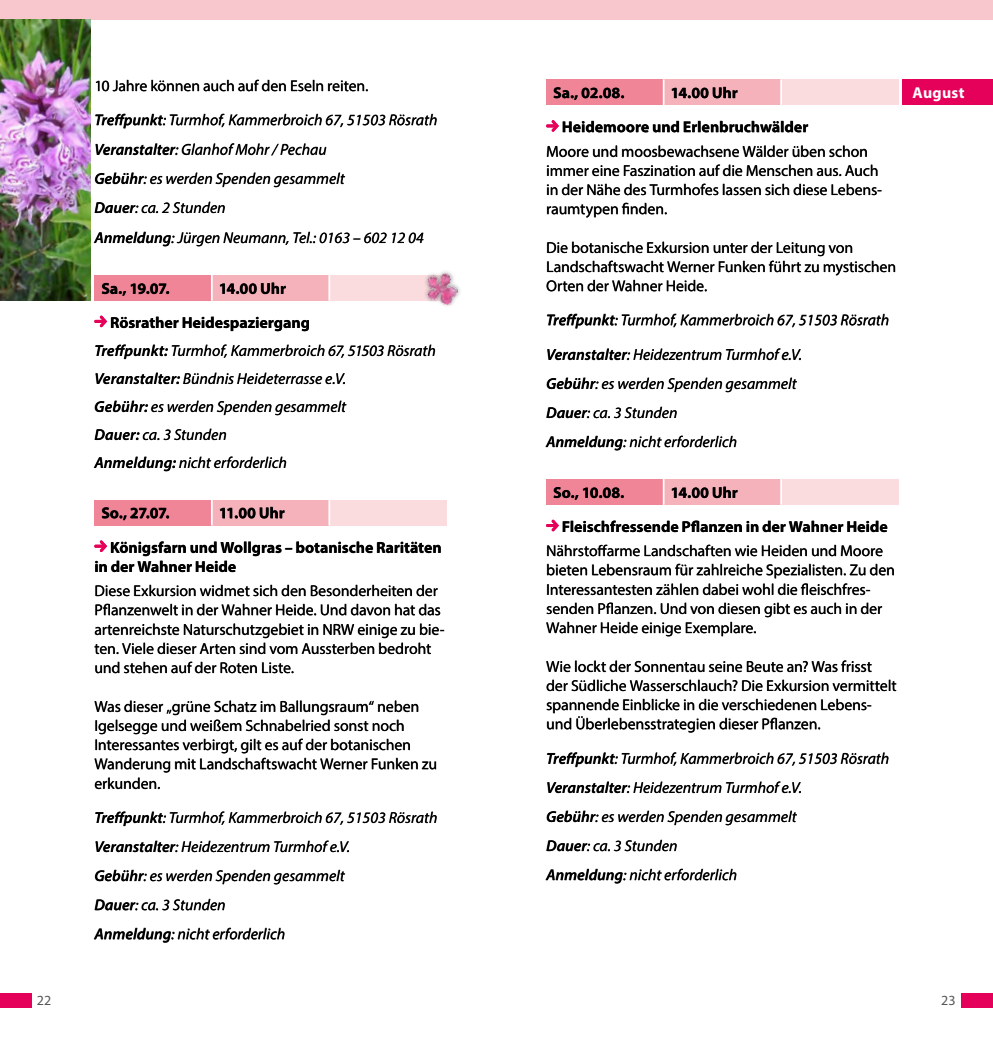
<style>
.page{position:relative;width:993px;height:1042px;background:#fff}
.page>*{position:absolute;margin:0;border:0;box-sizing:border-box;transform-origin:0 0}
.t1{font:15.75px/19.2px "Myriad Pro";letter-spacing:-.005em;color:#000}
.t2{font:italic 15.75px/29.2px "Myriad Pro";color:#000}
.t3{font:700 15.75px/34.1px "Myriad Pro";color:#000}
.t4{font:700 15.75px "Myriad Pro";letter-spacing:.02em;color:#fff}
.t5{font:14px "Myriad Pro";color:#565656}
.s1{font-style:normal}
.s2{font-weight:600}
</style>
<div class="page">
<div style="left:0;top:0;width:992px;height:20px;background:#f8c7cd"></div>
<div style="left:0;top:992px;width:32px;height:15px;background:#e5005a"></div>
<div style="left:960px;top:992px;width:32px;height:15px;background:#e5005a"></div>
<img style="left:0;top:20px;width:91px;height:281px">
<div style="left:902px;top:79px;width:90px;height:26px;background:#e5005a"></div>
<div style="left:94px;top:275px;width:118px;height:26px;background:#f08597"></div>
<div style="left:212px;top:275px;width:117px;height:26px;background:#f5b2bb"></div>
<div style="left:329px;top:275px;width:117px;height:26px;background:#fadbde"></div>
<hr style="left:211px;top:275px;width:2px;height:26px;background:#fff">
<hr style="left:328px;top:275px;width:2px;height:26px;background:#fff">
<div style="left:94px;top:500px;width:118px;height:25px;background:#f08597"></div>
<div style="left:212px;top:500px;width:117px;height:25px;background:#f5b2bb"></div>
<div style="left:329px;top:500px;width:117px;height:25px;background:#fadbde"></div>
<hr style="left:211px;top:500px;width:2px;height:25px;background:#fff">
<hr style="left:328px;top:500px;width:2px;height:25px;background:#fff">
<div style="left:546px;top:79px;width:117px;height:26px;background:#f08597"></div>
<div style="left:663px;top:79px;width:117px;height:26px;background:#f5b2bb"></div>
<div style="left:780px;top:79px;width:118px;height:26px;background:#fadbde"></div>
<hr style="left:662px;top:79px;width:2px;height:26px;background:#fff">
<svg style="left:780px;top:80px;width:1px;height:25px"></svg>
<div style="left:546px;top:479px;width:117px;height:26px;background:#f08597"></div>
<div style="left:663px;top:479px;width:117px;height:26px;background:#f5b2bb"></div>
<div style="left:780px;top:479px;width:118px;height:26px;background:#fadbde"></div>
<hr style="left:662px;top:479px;width:2px;height:26px;background:#fff">
<svg style="left:780px;top:479px;width:1px;height:25px"></svg>
<svg style="left:94px;top:928px;width:190px;height:15px"></svg>
<svg style="left:95px;top:899px;width:130px;height:11px"></svg>
<svg style="left:95px;top:870px;width:250px;height:14px"></svg>
<svg style="left:96px;top:840px;width:253px;height:12px"></svg>
<svg style="left:95px;top:811px;width:341px;height:15px"></svg>
<svg style="left:94px;top:700px;width:342px;height:89px"></svg>
<svg style="left:95px;top:662px;width:198px;height:11px"></svg>
<svg style="left:95px;top:623px;width:349px;height:31px"></svg>
<svg style="left:95px;top:604px;width:345px;height:11px"></svg>
<svg style="left:95px;top:585px;width:342px;height:11px"></svg>
<svg style="left:220px;top:507px;width:64px;height:12px"></svg>
<svg style="left:102px;top:508px;width:67px;height:12px"></svg>
<svg style="left:94px;top:456px;width:192px;height:15px"></svg>
<svg style="left:95px;top:429px;width:131px;height:11px"></svg>
<svg style="left:95px;top:401px;width:251px;height:14px"></svg>
<svg style="left:96px;top:373px;width:249px;height:11px"></svg>
<svg style="left:95px;top:344px;width:340px;height:15px"></svg>
<svg style="left:220px;top:282px;width:65px;height:12px"></svg>
<svg style="left:102px;top:283px;width:67px;height:12px"></svg>
<svg style="left:94px;top:232px;width:329px;height:14px"></svg>
<svg style="left:95px;top:202px;width:130px;height:11px"></svg>
<svg style="left:95px;top:172px;width:250px;height:15px"></svg>
<svg style="left:96px;top:143px;width:230px;height:12px"></svg>
<svg style="left:95px;top:114px;width:341px;height:14px"></svg>
<svg style="left:96px;top:80px;width:272px;height:11px"></svg>
<svg style="left:94px;top:316px;width:215px;height:15px"></svg>
<svg style="left:94px;top:540px;width:346px;height:32px"></svg>
<svg style="left:545px;top:869px;width:191px;height:14px"></svg>
<svg style="left:546px;top:840px;width:130px;height:11px"></svg>
<svg style="left:546px;top:811px;width:250px;height:14px"></svg>
<svg style="left:547px;top:781px;width:253px;height:12px"></svg>
<svg style="left:547px;top:752px;width:341px;height:15px"></svg>
<svg style="left:546px;top:699px;width:325px;height:34px"></svg>
<svg style="left:546px;top:680px;width:349px;height:11px"></svg>
<svg style="left:546px;top:660px;width:325px;height:12px"></svg>
<svg style="left:546px;top:602px;width:335px;height:34px"></svg>
<svg style="left:547px;top:564px;width:346px;height:31px"></svg>
<svg style="left:547px;top:545px;width:335px;height:11px"></svg>
<svg style="left:672px;top:486px;width:65px;height:12px"></svg>
<svg style="left:553px;top:487px;width:70px;height:13px"></svg>
<svg style="left:545px;top:436px;width:191px;height:14px"></svg>
<svg style="left:546px;top:407px;width:130px;height:11px"></svg>
<svg style="left:546px;top:378px;width:250px;height:14px"></svg>
<svg style="left:547px;top:348px;width:253px;height:12px"></svg>
<svg style="left:547px;top:314px;width:341px;height:15px"></svg>
<svg style="left:546px;top:242px;width:348px;height:49px"></svg>
<svg style="left:547px;top:203px;width:119px;height:15px"></svg>
<svg style="left:547px;top:184px;width:334px;height:11px"></svg>
<svg style="left:547px;top:164px;width:330px;height:12px"></svg>
<svg style="left:547px;top:145px;width:319px;height:12px"></svg>
<svg style="left:672px;top:87px;width:65px;height:11px"></svg>
<svg style="left:553px;top:87px;width:70px;height:13px"></svg>
<svg style="left:546px;top:120px;width:261px;height:12px"></svg>
<svg style="left:546px;top:520px;width:340px;height:12px"></svg>
<div style="left:423px;top:269px;width:39px;height:39px;background:#000;opacity:.4"></div>
<img style="left:427px;top:273px;width:30px;height:31px">
<p class="t2" style="left:94px;top:69px;width:344px;line-height:34.1px"><span class="s1">10 Jahre können auch auf den Eseln reiten.<br></span><span class="s2">Treffpunkt</span>: Turmhof, Kammerbroich 67, 51503 Rösrath</p>
<p class="t2" style="left:94px;top:134px;width:331px"><span class="s2">Veranstalter</span>: Glanhof Mohr / Pechau<br><span class="s2">Gebühr</span>: es werden Spenden gesammelt<br><span class="s2">Dauer</span>: ca. 2 Stunden<br><span class="s2">Anmeldung</span>: Jürgen Neumann, Tel.: 0163 – 602 12 04</p>
<p class="t3" style="left:101px;top:271px;width:70px">Sa., 19.07.</p>
<p class="t3" style="left:110px;top:271px;width:201px;text-indent:109px">14.00 Uhr<br>Rösrather Heidespaziergang</p>
<p class="t2" style="left:94px;top:336px;width:343px;line-height:28px"><span class="s2">Treffpunkt:</span> Turmhof, Kammerbroich 67, 51503 Rösrath <span class="s2">Veranstalter:</span> Bündnis Heideterrasse e.V.<br><span class="s2">Gebühr:</span> es werden Spenden gesammelt<br><span class="s2">Dauer:</span> ca. 3 Stunden<br><span class="s2">Anmeldung:</span> nicht erforderlich</p>
<p class="t3" style="left:101px;top:495px;width:70px">So., 27.07.</p>
<p class="t3" style="left:110px;top:495px;width:333px;text-indent:109px">11.00 Uhr<br>Königsfarn und Wollgras – botanische Raritäten</p>
<p class="t3" style="left:94px;top:549px;width:143px">in der Wahner Heide</p>
<p class="t1" style="left:94px;top:581px;width:351px">Diese Exkursion widmet sich den Besonderheiten der Pflanzenwelt in der Wahner Heide. Und davon hat das artenreichste Naturschutzgebiet in NRW einige zu bie&shy;ten. Viele dieser Arten sind vom Aussterben bedroht und stehen auf der Roten Liste.</p>
<p class="t1" style="left:94px;top:696px;width:344px">Was dieser „grüne Schatz im Ballungsraum“ neben Igelsegge und weißem Schnabelried sonst noch Interessantes verbirgt, gilt es auf der botanischen Wanderung mit Landschaftswacht Werner Funken zu erkunden.</p>
<p class="t2" style="left:94px;top:802px;width:344px"><span class="s2">Treffpunkt</span>: Turmhof, Kammerbroich 67, 51503 Rösrath <span class="s2">Veranstalter</span>: Heidezentrum Turmhof e.V.<br><span class="s2">Gebühr</span>: es werden Spenden gesammelt<br><span class="s2">Dauer</span>: ca. 3 Stunden<br><span class="s2">Anmeldung</span>: nicht erforderlich</p>
<p class="t3" style="left:561px;top:75px;width:248px;text-indent:109px">14.00 Uhr<br>Heidemoore und Erlenbruchwälder</p>
<p class="t1" style="left:546px;top:141px;width:337px">Moore und moosbewachsene Wälder üben schon immer eine Faszination auf die Menschen aus. Auch in der Nähe des Turmhofes lassen sich diese Lebens&shy;raumtypen finden.</p>
<p class="t1" style="left:546px;top:238px;width:351px">Die botanische Exkursion unter der Leitung von<br>Landschaftswacht Werner Funken führt zu mystischen<br>Orten der Wahner Heide.</p>
<p class="t2" style="left:546px;top:303px;width:344px;line-height:34.1px"><span class="s2">Treffpunkt</span>: Turmhof, Kammerbroich 67, 51503 Rösrath<br><span class="s2">Veranstalter</span>: Heidezentrum Turmhof e.V.</p>
<p class="t2" style="left:546px;top:369px;width:252px"><span class="s2">Gebühr</span>: es werden Spenden gesammelt<br><span class="s2">Dauer</span>: ca. 3 Stunden<br><span class="s2">Anmeldung</span>: nicht erforderlich</p>
<p class="t3" style="left:553px;top:475px;width:73px">So., 10.08.</p>
<p class="t3" style="left:553px;top:75px;width:73px">Sa., 02.08.</p>
<p class="t3" style="left:561px;top:475px;width:327px;text-indent:109px">14.00 Uhr<br>Fleischfressende Pflanzen in der Wahner Heide</p>
<p class="t1" style="left:546px;top:541px;width:350px">Nährstoffarme Landschaften wie Heiden und Moore bieten Lebensraum für zahlreiche Spezialisten. Zu den Interessantesten zählen dabei wohl die fleischfres&shy;senden Pflanzen. Und von diesen gibt es auch in der Wahner Heide einige Exemplare.</p>
<p class="t1" style="left:546px;top:656px;width:352px">Wie lockt der Sonnentau seine Beute an? Was frisst der Südliche Wasserschlauch? Die Exkursion vermittelt spannende Einblicke in die verschiedenen Lebens&shy;und Überlebensstrategien dieser Pflanzen.</p>
<p class="t2" style="left:546px;top:743px;width:344px"><span class="s2">Treffpunkt</span>: Turmhof, Kammerbroich 67, 51503 Rösrath <span class="s2">Veranstalter</span>: Heidezentrum Turmhof e.V.<br><span class="s2">Gebühr</span>: es werden Spenden gesammelt<br><span class="s2">Dauer</span>: ca. 3 Stunden<br><span class="s2">Anmeldung</span>: nicht erforderlich</p>
<p class="t4" style="left:912px;top:83px;width:53px">August</p>
<p class="t5" style="left:37px;top:991px;width:16px">22</p>
<p class="t5" style="left:940px;top:992px;width:16px">23</p>
</div>
